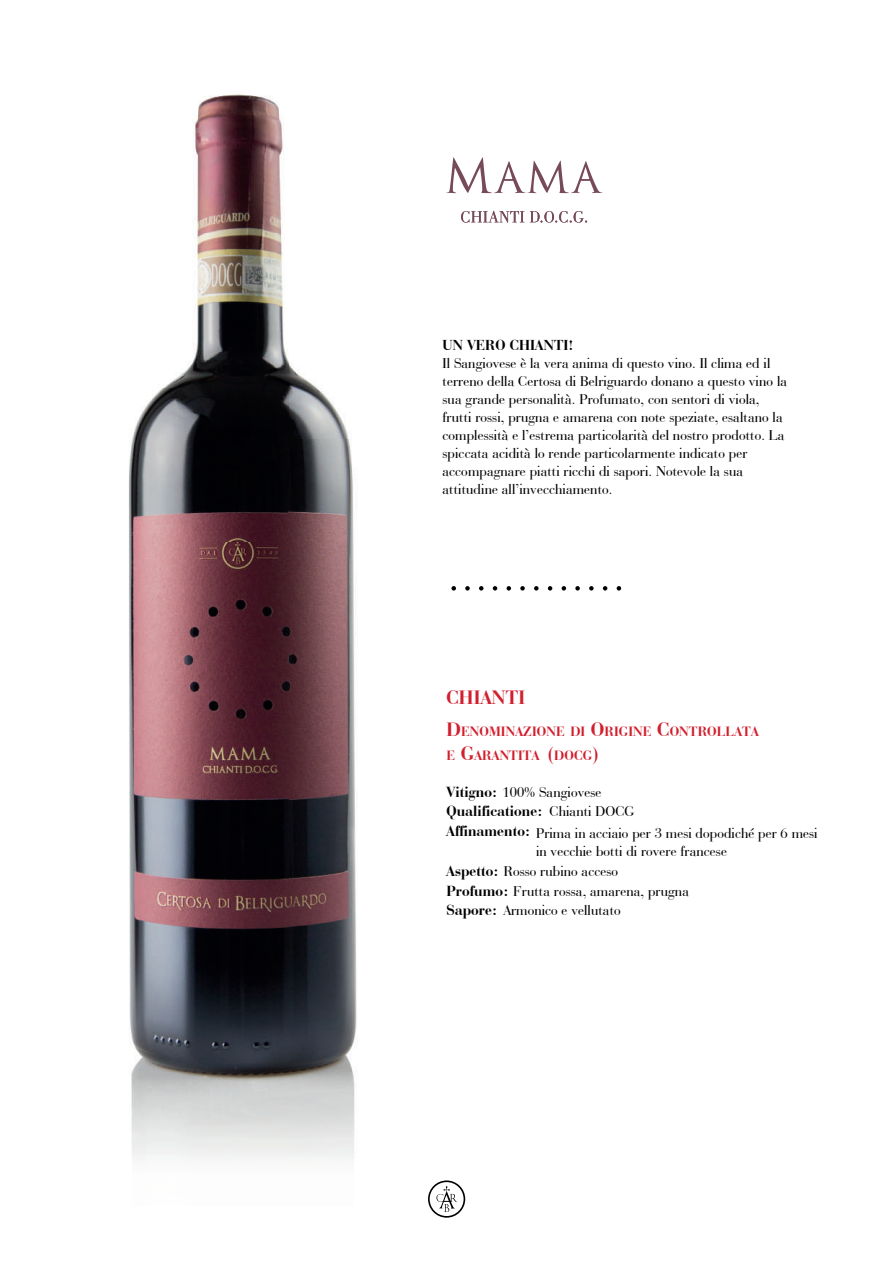
<style>
.page{position:relative;width:893px;height:1263px;background:#fff}
.page>*{position:absolute;margin:0;border:0;box-sizing:border-box;transform-origin:0 0}
.t1{font:700 20.1px "Bauer Bodoni BT";letter-spacing:.01em;color:#d11f2d}
.t2{font:700 15.15px "Bauer Bodoni BT";letter-spacing:.01em;color:#000001}
.t3{font:15px/18px "Bauer Bodoni BT";letter-spacing:.01em;color:#000001}
.t4{font:700 15px "Bauer Bodoni BT";letter-spacing:.01em;color:#000001}
.t5{font:700 14.1px/24.2px "Bauer Bodoni BT";letter-spacing:.01em;color:#d11f2d}
.s1{font-size:20.1px}
.s2{font-weight:700;font-size:15.15px}
</style>
<div class="page">
<svg style="left:451px;top:586px;width:170px;height:5px"></svg>
<svg style="left:428px;top:1180px;width:37px;height:38px"></svg>
<img style="left:129px;top:94px;width:228px;height:1068px">
<svg style="left:461px;top:211px;width:63px;height:12px"></svg>
<svg style="left:530px;top:211px;width:57px;height:12px"></svg>
<svg style="left:446px;top:157px;width:156px;height:36px"></svg>
<p class="t4" style="left:442px;top:335px;width:132px">UN VERO CHIANTI!</p>
<p class="t3" style="left:442px;top:354px;width:346px">Il Sangiovese è la vera anima di questo vino. Il clima ed il terreno della Certosa di Belriguardo donano a questo vino la sua grande personalità. Profumato, con sentori di viola, frutti rossi, prugna e amarena con note speziate, esaltano la complessità e l’estrema particolarità del nostro prodotto. La spiccata acidità lo rende particolarmente indicato per accompagnare piatti ricchi di sapori. Notevole la sua attitudine all’invecchiamento.</p>
<h1 class="t1" style="left:446px;top:685px;width:80px">CHIANTI</h1>
<p class="t5" style="left:446px;top:719px;width:314px"><span class="s1">D</span>ENOMINAZIONE DI <span class="s1">O</span>RIGINE <span class="s1">C</span>ONTROLLATA<br>E <span class="s1">G</span>ARANTITA</p>
<p class="t5" style="left:547px;top:743px;width:54px"><span class="s1">(</span>DOCG<span class="s1">)</span></p>
<p class="t3" style="left:446px;top:782px;width:156px"><span class="s2">Vitigno:</span> 100% Sangiovese</p>
<p class="t2" style="left:446px;top:801px;width:97px">Qualificatione:</p>
<p class="t3" style="left:549px;top:802px;width:86px">Chianti DOCG</p>
<p class="t3" style="left:446px;top:824px;width:373px;text-align:center"><span class="s2">Affinamento:</span> Prima in acciaio per 3 mesi dopodiché per 6 mesi in vecchie botti di rovere francese</p>
<p class="t3" style="left:446px;top:862px;width:173px"><span class="s2">Aspetto:</span> Rosso rubino acceso</p>
<p class="t3" style="left:504px;top:881px;width:186px;line-height:19.5px;text-indent:-58px"><span class="s2">Profumo:</span> Frutta rossa, amarena, prugna<br>Armonico e vellutato</p>
<p class="t2" style="left:446px;top:900px;width:52px">Sapore:</p>
</div>
